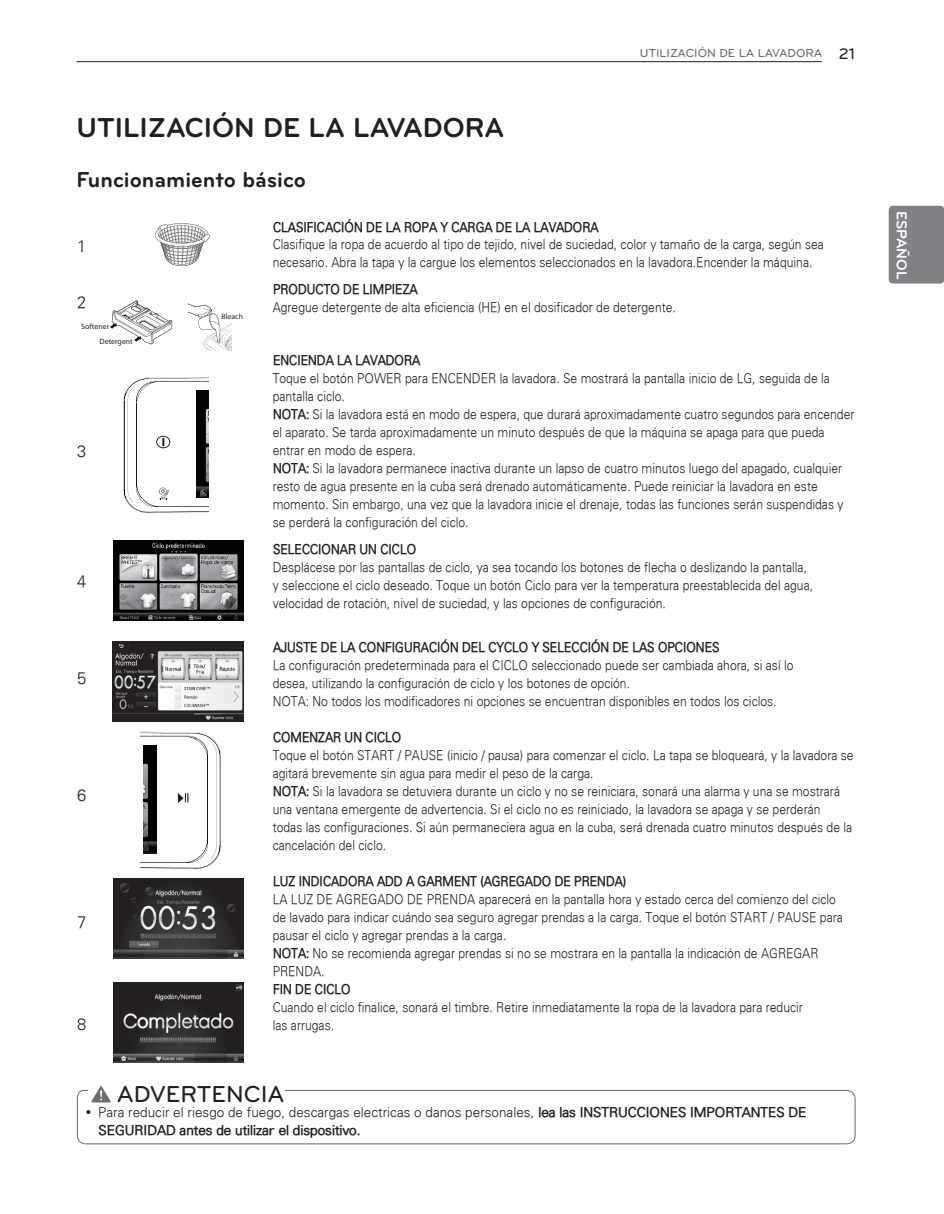
<style>
.page{position:relative;width:944px;height:1214px;background:#fff}
.page>*{position:absolute;margin:0;border:0;box-sizing:border-box;transform-origin:0 0}
.Chapter{font:700 28.5px "Bryant LG";color:#231f20}
.Title-warning{font:500 24px "Bryant LG";color:#231f20}
.Title-1{font:700 22.5px "Bryant LG";color:#231f20}
._1-Body-one{font:300 16.5px "Univers";color:#231f20}
.t1{font:700 15px "Bryant LG";color:#fff}
.Body{font:300 13.5px/18px "Univers";color:#231f20;scale:.9 1}
.Body-2{font:300 13.5px "Univers";color:#231f20;scale:.9 1}
.Body-3{font:300 13.5px/18.1px "Univers";color:#231f20}
.t2{font:500 12px "Bryant LG";color:#6c6d70}
.t3{font:7.8px "Myriad Pro";letter-spacing:.005em;color:#231f20}
.s1{font-size:15.75px;color:#231f20}
.s2{font-style:inherit}
</style>
<div class="page">
<hr style="left:77px;top:61px;width:744px;height:1px;background:#231f20">
<div style="left:888px;top:206px;width:56px;height:77px;background:#808285;border-radius:4px"></div>
<svg style="left:155px;top:223px;width:54px;height:43px"></svg>
<svg style="left:189px;top:304px;width:43px;height:47px"></svg>
<svg style="left:110px;top:300px;width:62px;height:44px"></svg>
<svg style="left:123px;top:377px;width:86px;height:136px"></svg>
<svg style="left:140px;top:731px;width:81px;height:138px"></svg>
<img style="left:196px;top:390px;width:13px;height:108px">
<img style="left:113px;top:540px;width:130px;height:81px">
<img style="left:143px;top:745px;width:14px;height:108px">
<div style="left:143px;top:746px;width:13px;height:12px;background:#030303"></div>
<div style="left:220px;top:541px;width:22px;height:9px;background:#030303"></div>
<img style="left:113px;top:641px;width:130px;height:80px">
<div style="left:227px;top:642px;width:14px;height:7px;background:#231f20"></div>
<img style="left:113px;top:878px;width:130px;height:80px">
<img style="left:113px;top:982px;width:130px;height:80px">
<div style="left:227px;top:879px;width:15px;height:8px;background:#231f20"></div>
<svg style="left:77px;top:1086px;width:778px;height:58px"></svg>
<p class="Chapter" style="left:77px;top:110px;width:429px">UTILIZACIÓN DE LA LAVADORA</p>
<p class="Title-1" style="left:77px;top:166px;width:231px">Funcionamiento básico</p>
<p class="t2" style="left:640px;top:46px;width:217px">UTILIZACIÓN DE LA LAVADORA <span class="s1">21</span></p>
<p class="_1-Body-one" style="left:77px;top:236px;width:11px">1</p>
<p class="_1-Body-one" style="left:77px;top:292px;width:11px">2</p>
<p class="t3" style="left:81px;top:321px;width:29px">Softener</p>
<p class="t3" style="left:99px;top:336px;width:35px">Detergent</p>
<p class="_1-Body-one" style="left:77px;top:441px;width:11px">3</p>
<p class="_1-Body-one" style="left:77px;top:571px;width:11px">4</p>
<p class="_1-Body-one" style="left:77px;top:668px;width:11px">5</p>
<p class="_1-Body-one" style="left:77px;top:784px;width:11px">6</p>
<p class="_1-Body-one" style="left:77px;top:912px;width:11px">7</p>
<p class="_1-Body-one" style="left:77px;top:1014px;width:11px">8</p>
<p class="t3" style="left:221px;top:311px;width:23px">Bleach</p>
<p class="Body-2" style="left:273px;top:218px;width:363px">CLASIFICACIÓN DE LA ROPA Y CARGA DE LA LAVADORA</p>
<p class="Body" style="left:273px;top:235px;width:614px">Clasifique la ropa de acuerdo al tipo de tejido, nivel de suciedad, color y tamaño de la carga, según sea necesario. Abra la tapa y la cargue los elementos seleccionados en la lavadora.Encender la máquina.</p>
<p class="Body-2" style="left:273px;top:281px;width:162px">PRODUCTO DE LIMPIEZA</p>
<p class="Body" style="left:273px;top:298px;width:449px">Agregue detergente de alta eficiencia (HE) en el dosificador de detergente.</p>
<p class="Body-2" style="left:273px;top:352px;width:165px">ENCIENDA LA LAVADORA</p>
<p class="Body" style="left:273px;top:369px;width:620px">Toque el botón POWER para ENCENDER la lavadora. Se mostrará la pantalla inicio de LG, seguida de la pantalla ciclo.</p>
<p class="Body" style="left:273px;top:405px;width:648px"><span class="s2">NOTA:</span> Si la lavadora está en modo de espera, que durará aproximadamente cuatro segundos para encender el aparato. Se tarda aproximadamente un minuto después de que la máquina se apaga para que pueda entrar en modo de espera.</p>
<p class="Body" style="left:273px;top:459px;width:635px"><span class="s2">NOTA:</span> Si la lavadora permanece inactiva durante un lapso de cuatro minutos luego del apagado, cualquier resto de agua presente en la cuba será drenado automáticamente. Puede reiniciar la lavadora en este momento. Sin embargo, una vez que la lavadora inicie el drenaje, todas las funciones serán suspendidas y se perderá la configuración del ciclo.</p>
<p class="Body-2" style="left:273px;top:540px;width:161px">SELECCIONAR UN CICLO</p>
<p class="Body" style="left:273px;top:557px;width:602px">Desplácese por las pantallas de ciclo, ya sea tocando los botones de flecha o deslizando la pantalla, y seleccione el ciclo deseado. Toque un botón Ciclo para ver la temperatura preestablecida del agua, velocidad de rotación, nivel de suciedad, y las opciones de configuración.</p>
<p class="Body-2" style="left:273px;top:639px;width:497px">AJUSTE DE LA CONFIGURACIÓN DEL CYCLO Y SELECCIÓN DE LAS OPCIONES</p>
<p class="Body" style="left:273px;top:656px;width:580px">La configuración predeterminada para el CICLO seleccionado puede ser cambiada ahora, si así lo</p>
<p class="Body" style="left:273px;top:674px;width:398px">desea, utilizando la configuración de ciclo y los botones de opción.</p>
<p class="Body" style="left:273px;top:692px;width:561px">NOTA: No todos los modificadores ni opciones se encuentran disponibles en todos los ciclos.</p>
<p class="Body-2" style="left:273px;top:729px;width:144px">COMENZAR UN CICLO</p>
<p class="Body" style="left:273px;top:746px;width:647px">Toque el botón START / PAUSE (inicio / pausa) para comenzar el ciclo. La tapa se bloqueará, y la lavadora se agitará brevemente sin agua para medir el peso de la carga.</p>
<p class="Body" style="left:273px;top:782px;width:645px"><span class="s2">NOTA:</span> Si la lavadora se detuviera durante un ciclo y no se reiniciara, sonará una alarma y una se mostrará una ventana emergente de advertencia. Si el ciclo no es reiniciado, la lavadora se apaga y se perderán todas las configuraciones. Si aún permaneciera agua en la cuba, será drenada cuatro minutos después de la cancelación del ciclo.</p>
<p class="Body-2" style="left:273px;top:873px;width:394px">LUZ INDICADORA ADD A GARMENT (AGREGADO DE PRENDA)</p>
<p class="Body" style="left:273px;top:890px;width:635px">LA LUZ DE AGREGADO DE PRENDA aparecerá en la pantalla hora y estado cerca del comienzo del ciclo de lavado para indicar cuándo sea seguro agregar prendas a la carga. Toque el botón START / PAUSE para pausar el ciclo y agregar prendas a la carga.</p>
<p class="Body" style="left:273px;top:944px;width:608px"><span class="s2">NOTA:</span> No se recomienda agregar prendas si no se mostrara en la pantalla la indicación de AGREGAR<br>PRENDA.</p>
<p class="Body-2" style="left:273px;top:981px;width:88px">FIN DE CICLO</p>
<p class="Body" style="left:273px;top:998px;width:590px">Cuando el ciclo finalice, sonará el timbre. Retire inmediatamente la ropa de la lavadora para reducir</p>
<p class="Body" style="left:273px;top:1016px;width:70px">las arrugas.</p>
<p class="Title-warning" style="left:117px;top:1079px;width:169px">ADVERTENCIA</p>
<p class="Body-3" style="left:98px;top:1102px;width:709px"><span class="s2">Para reducir el riesgo de fuego, descargas electricas o danos personales,</span> lea las INSTRUCCIONES IMPORTANTES DE<br>SEGURIDAD antes de utilizar el dispositivo.</p>
<p class="t1" style="left:911px;top:211px;width:70px;rotate:90deg">ESPAÑOL</p>
</div>
